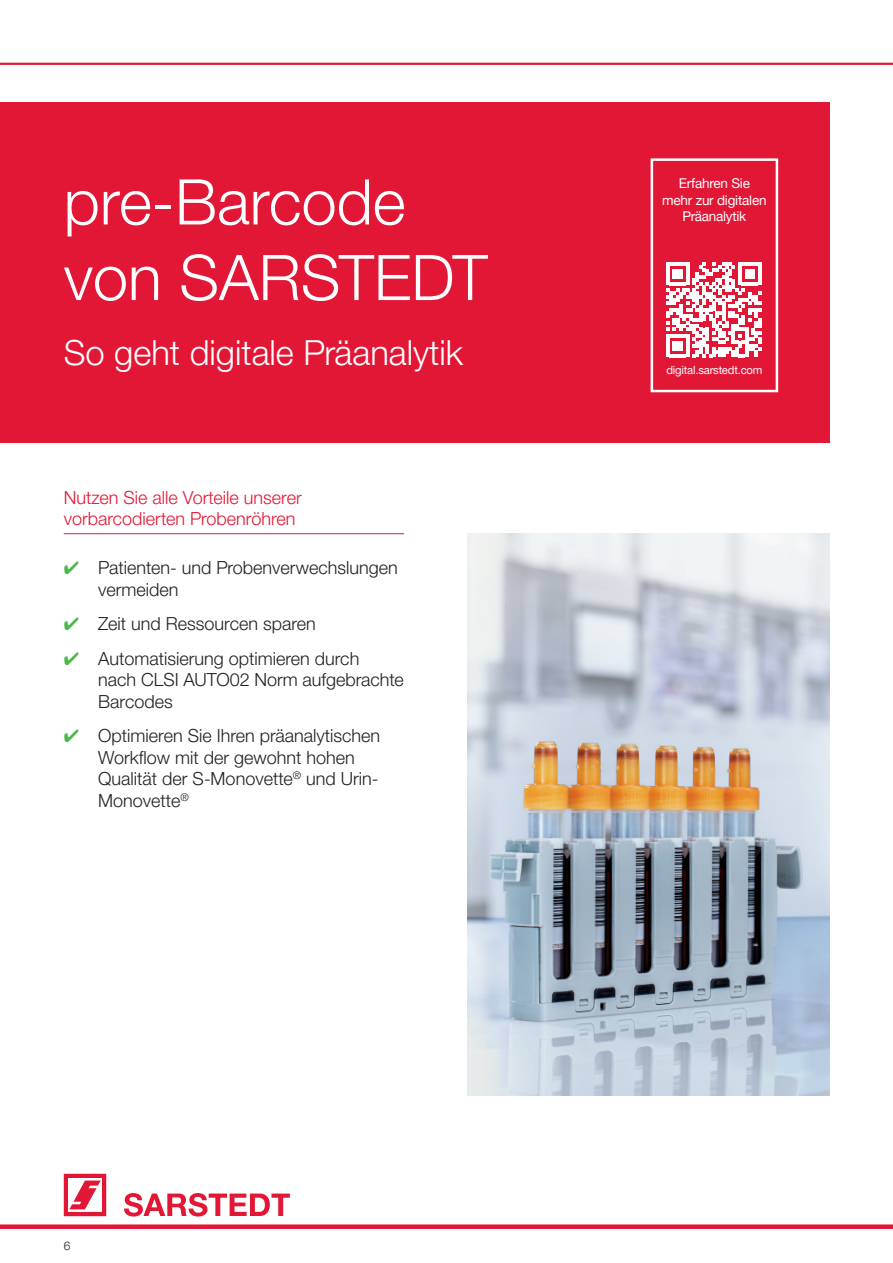
<style>
.page{position:relative;width:893px;height:1263px;background:#fff}
.page>*{position:absolute;margin:0;border:0;box-sizing:border-box;transform-origin:0 0}
.t1{font:300 63px/75.6px "Helvetica Neue LTW1 G";color:#fff}
.t2{font:300 34.5px "Helvetica Neue LTW1 G";color:#fff}
.t3{font:300 18px/21.6px "Helvetica Neue LTW1 G";color:#231f20}
.t4{font:300 18px/21px "Helvetica Neue LTW1 G";color:#e21736}
.t5{font:13.5px/16.5px "Helvetica Neue LTW1 G";letter-spacing:-.015em;color:#fff;text-align:center}
.t6{font:300 12px "Helvetica Neue LTW1 G";color:#231f20}
.t7{font:11.25px "Helvetica Neue LTW1 G";letter-spacing:-.015em;color:#fff}
.s1{color:#4cb848}
</style>
<div class="page">
<hr style="left:0;top:63px;width:893px;height:2px;background:#e21736">
<div style="left:0;top:1224px;width:893px;height:5px;background:#e21736"></div>
<svg style="left:64px;top:1174px;width:42px;height:42px"></svg>
<svg style="left:124px;top:1193px;width:166px;height:23px"></svg>
<div style="left:0;top:102px;width:829px;height:340px;background:#e21736"></div>
<img style="left:468px;top:534px;width:361px;height:561px">
<div style="left:651px;top:158px;width:127px;height:234px;border:2px solid #fff"></div>
<svg style="left:666px;top:262px;width:95px;height:95px"></svg>
<hr style="left:64px;top:533px;width:340px;height:1px;background:#e21736">
<h1 class="t1" style="left:64px;top:164px;width:425px">pre-Barcode von SARSTEDT</h1>
<h2 class="t2" style="left:64px;top:331px;width:401px">So geht digitale Präanalytik</h2>
<p class="t4" style="left:64px;top:487px;width:239px">Nutzen Sie alle Vorteile unserer vorbarcodierten Probenröhren</p>
<p class="t3" style="left:98px;top:557px;width:301px;text-indent:-35px"><span class="s1">✔</span> Patienten- und Probenverwechslungen vermeiden</p>
<p class="t3" style="left:64px;top:613px;width:254px"><span class="s1">✔</span> Zeit und Ressourcen sparen</p>
<p class="t3" style="left:98px;top:647px;width:307px;text-indent:-35px"><span class="s1">✔</span> Automatisierung optimieren durch<br>nach CLSI AUTO02 Norm aufgebrachte<br>Barcodes</p>
<p class="t3" style="left:98px;top:725px;width:283px;text-indent:-35px"><span class="s1">✔</span> Optimieren Sie Ihren präanalytischen<br>Workflow mit der gewohnt hohen<br>Qualität der S-Monovette<sup>®</sup> und Urin-<br>Monovette<sup>®</sup></p>
<p class="t6" style="left:64px;top:1238px;width:8px">6</p>
<p class="t5" style="left:662px;top:175px;width:106px">Erfahren Sie mehr zur digitalen<br>Präanalytik</p>
<p class="t7" style="left:666px;top:363px;width:98px">digital.sarstedt.com</p>
</div>
